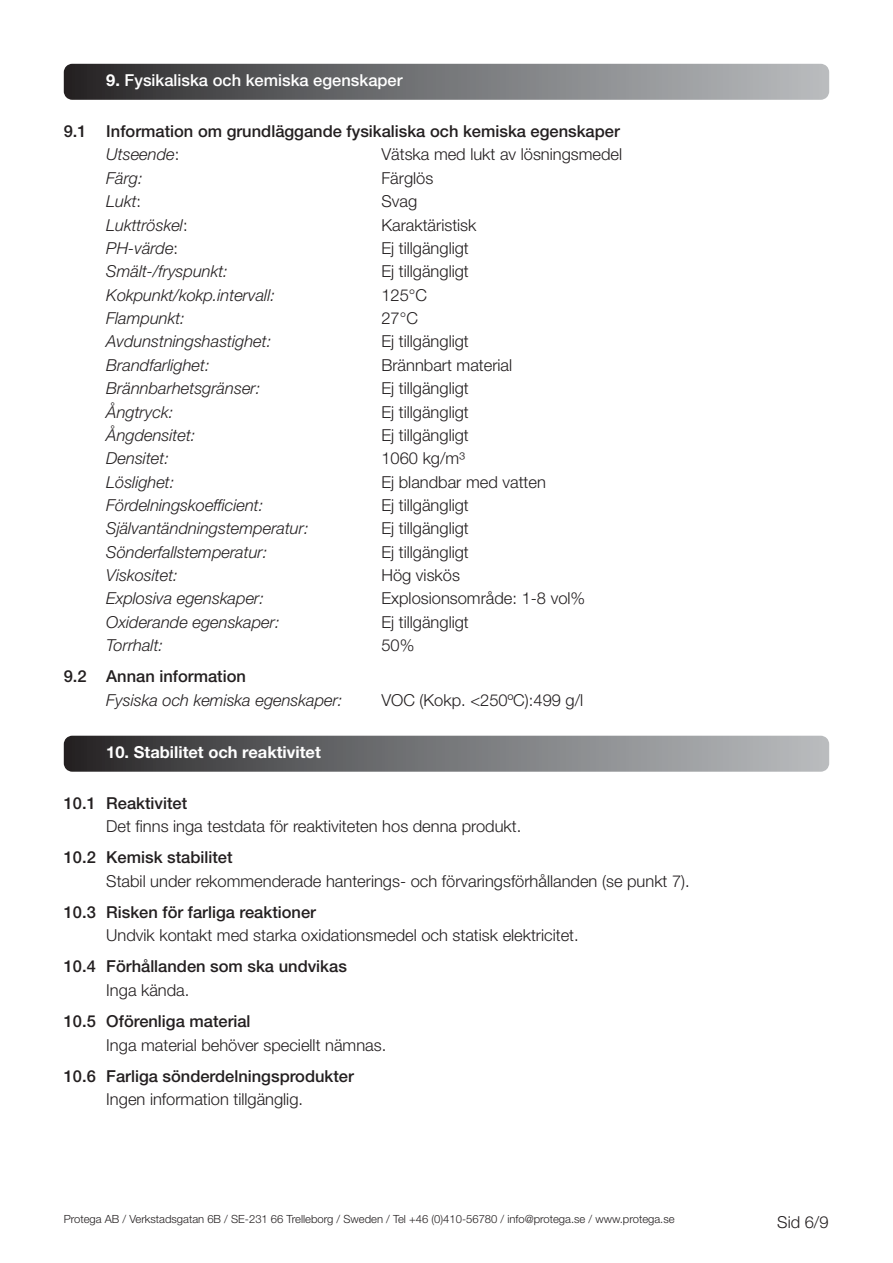
<style>
.page{position:relative;width:893px;height:1263px;background:#fff}
.page>*{position:absolute;margin:0;border:0;box-sizing:border-box;transform-origin:0 0}
.t1{font:300 16.5px "Helvetica Neue";color:#231f20}
.t2{font:italic 300 16.5px "Helvetica Neue";color:#231f20}
.t3{font:500 16.5px/23.4px "Helvetica Neue";color:#231f20}
.t4{font:500 16.5px "Helvetica Neue";color:#fff}
.t5{font:700 16.5px "Helvetica Neue";color:#fff}
.t6{font:300 11.25px "Helvetica Neue";color:#231f20}
.s1{font-weight:700}
.s2{font-weight:300;font-style:italic}
.s3{font-weight:300}
.s4{font-style:normal}
</style>
<div class="page">
<svg style="left:64px;top:64px;width:765px;height:36px;background:#747577"></svg>
<svg style="left:64px;top:736px;width:765px;height:36px;background:#757678"></svg>
<p class="t4" style="left:106px;top:75px;width:298px"><span class="s1">9.</span> Fysikaliska och kemiska egenskaper</p>
<p class="t3" style="left:106px;top:121px;width:515px;text-indent:-43px">9.1 Information om grundläggande fysikaliska och kemiska egenskaper<br><span class="s2">Utseende</span><span class="s3">:</span></p>
<p class="t1" style="left:381px;top:149px;width:242px">Vätska med lukt av lösningsmedel</p>
<p class="t2" style="left:106px;top:172px;width:38px">Färg:</p>
<p class="t1" style="left:381px;top:172px;width:53px">Färglös</p>
<p class="t2" style="left:106px;top:195px;width:36px">Lukt<span class="s4">:</span></p>
<p class="t1" style="left:381px;top:195px;width:37px">Svag</p>
<p class="t2" style="left:106px;top:219px;width:83px">Lukttröskel<span class="s4">:</span></p>
<p class="t1" style="left:381px;top:219px;width:97px">Karaktäristisk</p>
<p class="t2" style="left:106px;top:242px;width:73px">PH-värde<span class="s4">:</span></p>
<p class="t1" style="left:381px;top:242px;width:89px">Ej tillgängligt</p>
<p class="t2" style="left:106px;top:265px;width:123px">Smält-/fryspunkt:</p>
<p class="t1" style="left:381px;top:265px;width:89px">Ej tillgängligt</p>
<p class="t2" style="left:106px;top:289px;width:170px">Kokpunkt/kokp.intervall:</p>
<p class="t1" style="left:381px;top:289px;width:47px">125°C</p>
<p class="t2" style="left:106px;top:312px;width:80px">Flampunkt:</p>
<p class="t1" style="left:381px;top:312px;width:38px">27°C</p>
<p class="t2" style="left:106px;top:336px;width:166px">Avdunstningshastighet:</p>
<p class="t1" style="left:381px;top:336px;width:89px">Ej tillgängligt</p>
<p class="t2" style="left:106px;top:359px;width:105px">Brandfarlighet:</p>
<p class="t1" style="left:381px;top:359px;width:132px">Brännbart material</p>
<p class="t2" style="left:106px;top:382px;width:156px">Brännbarhetsgränser:</p>
<p class="t1" style="left:381px;top:382px;width:89px">Ej tillgängligt</p>
<p class="t2" style="left:106px;top:406px;width:68px">Ångtryck:</p>
<p class="t1" style="left:381px;top:406px;width:89px">Ej tillgängligt</p>
<p class="t2" style="left:106px;top:429px;width:91px">Ångdensitet:</p>
<p class="t1" style="left:381px;top:429px;width:89px">Ej tillgängligt</p>
<p class="t2" style="left:106px;top:452px;width:64px">Densitet:</p>
<p class="t1" style="left:381px;top:452px;width:85px">1060 kg/m³</p>
<p class="t2" style="left:106px;top:476px;width:70px">Löslighet:</p>
<p class="t1" style="left:381px;top:476px;width:166px">Ej blandbar med vatten</p>
<p class="t2" style="left:106px;top:499px;width:159px">Fördelningskoefficient:</p>
<p class="t1" style="left:381px;top:499px;width:89px">Ej tillgängligt</p>
<p class="t2" style="left:106px;top:522px;width:204px">Självantändningstemperatur:</p>
<p class="t1" style="left:381px;top:522px;width:89px">Ej tillgängligt</p>
<p class="t2" style="left:106px;top:546px;width:163px">Sönderfallstemperatur:</p>
<p class="t1" style="left:381px;top:546px;width:89px">Ej tillgängligt</p>
<p class="t2" style="left:106px;top:569px;width:73px">Viskositet:</p>
<p class="t1" style="left:381px;top:569px;width:80px">Hög viskös</p>
<p class="t2" style="left:106px;top:593px;width:159px">Explosiva egenskaper:</p>
<p class="t1" style="left:381px;top:593px;width:205px">Explosionsområde: 1-8 vol%</p>
<p class="t2" style="left:106px;top:616px;width:175px">Oxiderande egenskaper:</p>
<p class="t1" style="left:381px;top:616px;width:89px">Ej tillgängligt</p>
<p class="t2" style="left:106px;top:639px;width:58px">Torrhalt:</p>
<p class="t1" style="left:381px;top:639px;width:35px">50%</p>
<p class="t3" style="left:64px;top:666px;width:184px">9.2 Annan information</p>
<p class="t2" style="left:106px;top:694px;width:238px">Fysiska och kemiska egenskaper:</p>
<p class="t1" style="left:381px;top:694px;width:203px">VOC (Kokp. &lt;250ºC):499 g/l</p>
<p class="t5" style="left:106px;top:747px;width:216px">10. Stabilitet och reaktivitet</p>
<p class="t3" style="left:64px;top:793px;width:125px">10.1 Reaktivitet</p>
<p class="t1" style="left:106px;top:821px;width:417px">Det finns inga testdata för reaktiviteten hos denna produkt.</p>
<p class="t3" style="left:64px;top:847px;width:170px">10.2 Kemisk stabilitet</p>
<p class="t1" style="left:106px;top:875px;width:585px">Stabil under rekommenderade hanterings- och förvaringsförhållanden (se punkt 7).</p>
<p class="t3" style="left:64px;top:902px;width:254px">10.3 Risken för farliga reaktioner</p>
<p class="t1" style="left:106px;top:930px;width:474px">Undvik kontakt med starka oxidationsmedel och statisk elektricitet.</p>
<p class="t3" style="left:64px;top:956px;width:285px">10.4 Förhållanden som ska undvikas</p>
<p class="t1" style="left:106px;top:984px;width:85px">Inga kända.</p>
<p class="t3" style="left:64px;top:1011px;width:188px">10.5 Oförenliga material</p>
<p class="t1" style="left:106px;top:1039px;width:281px">Inga material behöver speciellt nämnas.</p>
<p class="t3" style="left:64px;top:1066px;width:292px">10.6 Farliga sönderdelningsprodukter</p>
<p class="t1" style="left:106px;top:1093px;width:198px">Ingen information tillgänglig.</p>
<p class="t6" style="left:64px;top:1215px;width:612px">Protega AB / Verkstadsgatan 6B / SE-231 66 Trelleborg / Sweden / Tel +46 (0)410-56780 / info@protega.se / www.protega.se</p>
<p class="t1" style="left:777px;top:1216px;width:53px">Sid 6/9</p>
</div>
